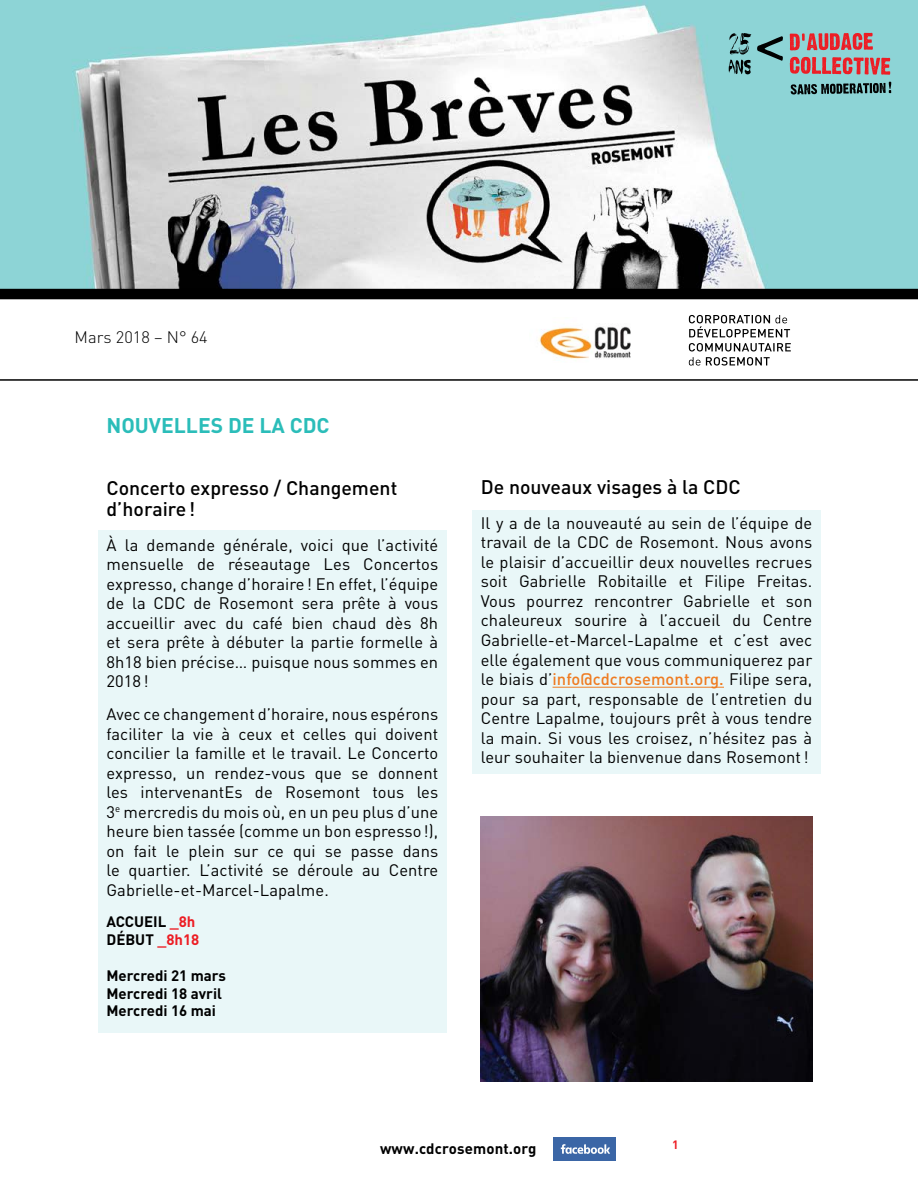
<style>
.page{position:relative;width:918px;height:1188px;background:#fff}
.page>*{position:absolute;margin:0;border:0;box-sizing:border-box;transform-origin:0 0}
.t1{font:700 21px "DIN Pro";color:#2bbdb9}
.t2{font:500 19.5px/21px "DIN";color:#000}
.t3{font:16.5px/19.5px "DIN Pro";letter-spacing:.005em;color:#000;text-align:justify}
.t4{font:300 16.5px "DIN Pro";letter-spacing:.005em;color:#000}
.t5{font:700 15px/18px "DIN Pro";color:#000}
.t6{font:700 12px "DIN Pro";color:#ed1d24}
.s1{color:#ed1d24}
.s2{font-weight:500;color:#ef7c22}
</style>
<div class="page">
<div style="left:554px;top:1137px;width:62px;height:24px;background:#3b66a6"></div>
<svg style="left:561px;top:1144px;width:49px;height:10px"></svg>
<div style="left:472px;top:511px;width:349px;height:263px;background:#e9f7f8"></div>
<div style="left:98px;top:530px;width:349px;height:502px;background:#e9f7f8"></div>
<img style="left:0;top:0;width:918px;height:289px">
<img style="left:538px;top:326px;width:93px;height:33px">
<div style="left:0;top:289px;width:918px;height:10px;background:#000"></div>
<hr style="left:0;top:379px;width:918px;height:2px;background:#000">
<svg style="left:689px;top:343px;width:102px;height:23px"></svg>
<svg style="left:689px;top:315px;width:101px;height:22px"></svg>
<svg style="left:757px;top:36px;width:26px;height:25px"></svg>
<svg style="left:790px;top:57px;width:100px;height:18px;background:#bf7277"></svg>
<svg style="left:791px;top:82px;width:100px;height:12px"></svg>
<svg style="left:790px;top:33px;width:83px;height:17px"></svg>
<svg style="left:729px;top:33px;width:22px;height:41px"></svg>
<hr style="left:553px;top:687px;width:171px;height:1px;background:#ef7c22">
<img style="left:480px;top:816px;width:333px;height:265px">
<p class="t4" style="left:75px;top:326px;width:135px">Mars 2018 – N° 64</p>
<p class="t1" style="left:106px;top:411px;width:225px">NOUVELLES DE LA CDC</p>
<p class="t2" style="left:106px;top:477px;width:292px">Concerto expresso / Changement d’horaire!</p>
<p class="t3" style="left:106px;top:534px;width:333px">À la demande générale, voici que l’activité mensuelle de réseautage Les Concertos expresso, change d’horaire ! En effet, l’équipe de la CDC de Rosemont sera prête à vous accueillir avec du café bien chaud dès 8h et sera prête à débuter la partie formelle à 8h18 bien précise… puisque nous sommes en 2018 !</p>
<p class="t3" style="left:106px;top:704px;width:333px">Avec ce changement d’horaire, nous espérons faciliter la vie à ceux et celles qui doivent concilier la famille et le travail. Le Concerto expresso, un rendez-vous que se donnent les intervenantEs de Rosemont tous les 3<sup>e</sup> mercredis du mois où, en un peu plus d’une heure bien tassée (comme un bon espresso !), on fait le plein sur ce qui se passe dans le quartier. L’activité se déroule au Centre Gabrielle-et-Marcel-Lapalme.</p>
<p class="t5" style="left:106px;top:912px;width:94px">ACCUEIL <span class="s1">_8h<br></span>DÉBUT <span class="s1">_8h18</span></p>
<p class="t5" style="left:106px;top:966px;width:121px">Mercredi 21 mars<br>Mercredi 18 avril</p>
<p class="t5" style="left:106px;top:1001px;width:111px">Mercredi 16 mai</p>
<p class="t2" style="left:481px;top:476px;width:261px">De nouveaux visages à la CDC</p>
<p class="t3" style="left:481px;top:513px;width:333px">Il y a de la nouveauté au sein de l’équipe de travail de la CDC de Rosemont. Nous avons le plaisir d’accueillir deux nouvelles recrues soit Gabrielle Robitaille et Filipe Freitas.<br>Vous pourrez rencontrer Gabrielle et son chaleureux sourire à l’accueil du Centre Gabrielle-et-Marcel-Lapalme et c’est avec elle également que vous communiquerez par le biais d’<span class="s2">info@cdcrosemont.org.</span> Filipe sera, pour sa part, responsable de l’entretien du Centre Lapalme, toujours prêt à vous tendre la main. Si vous les croisez, n’hésitez pas à leur souhaiter la bienvenue dans Rosemont!</p>
<p class="t5" style="left:380px;top:1139px;width:158px">www.cdcrosemont.org</p>
<p class="t6" style="left:672px;top:1137px;width:8px">1</p>
</div>
